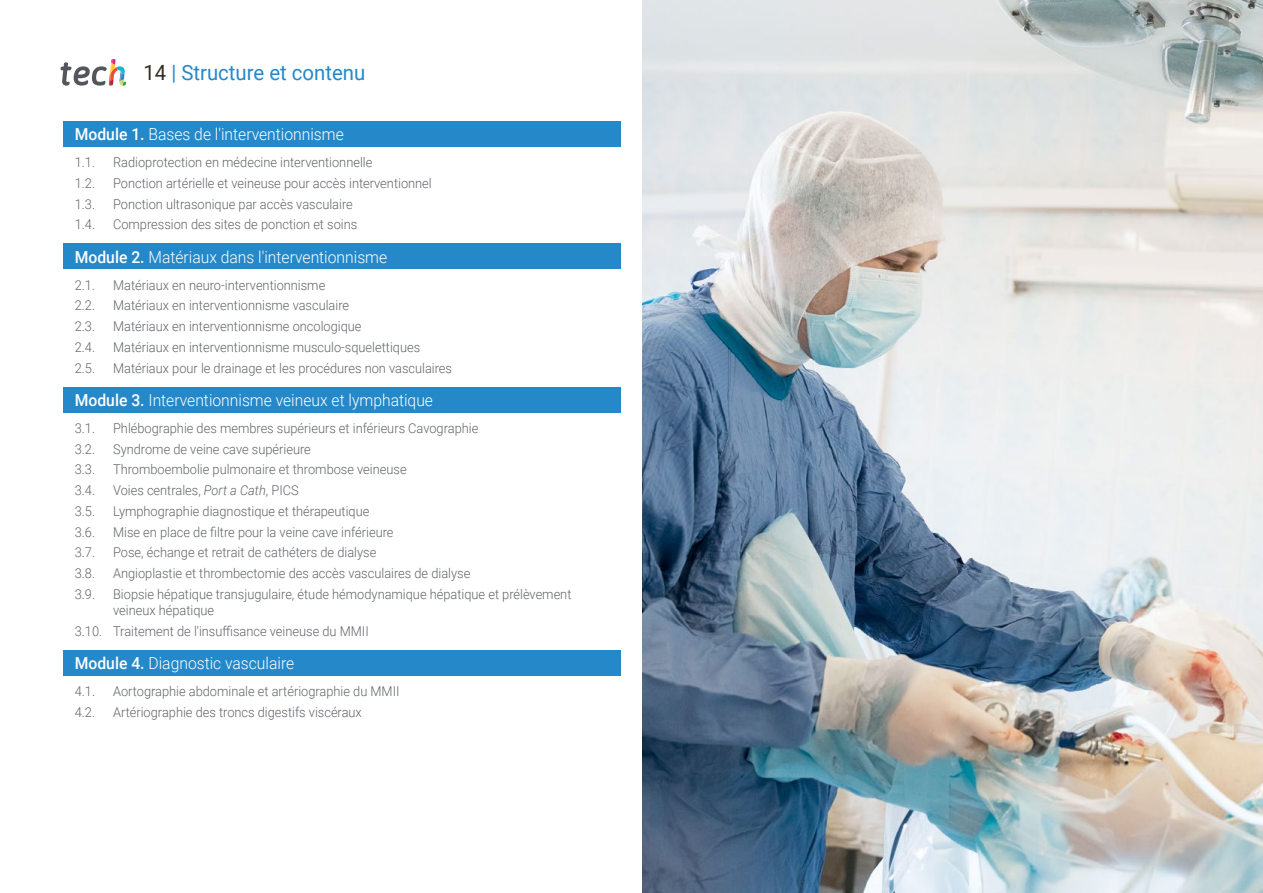
<style>
.page{position:relative;width:1263px;height:893px;background:#fff}
.page>*{position:absolute;margin:0;border:0;box-sizing:border-box;transform-origin:0 0}
.t1{font:21px "Roboto";color:#2488c9}
.t2{font:300 16.5px "Roboto";color:#fff;scale:.95 1}
.t3{font:300 13.5px/16.5px "Roboto";color:#61646a;scale:.95 1}
.s1{color:#312e20}
.s2{font-weight:500}
.s3{font-style:italic}
</style>
<div class="page">
<div style="left:64px;top:121px;width:557px;height:25px;background:#2488c9"></div>
<div style="left:64px;top:244px;width:557px;height:25px;background:#2488c9"></div>
<div style="left:64px;top:387px;width:557px;height:25px;background:#2488c9"></div>
<div style="left:64px;top:651px;width:557px;height:25px;background:#2488c9"></div>
<img style="left:642px;top:0;width:621px;height:893px">
<svg style="left:61px;top:59px;width:65px;height:27px"></svg>
<h1 class="t1" style="left:144px;top:57px;width:223px"><span class="s1">14</span> | Structure et contenu</h1>
<p class="t2" style="left:75px;top:123px;width:285px"><span class="s2">Module 1.</span> Bases de l'interventionnisme</p>
<p class="t3" style="left:75px;top:154px;width:23px">1.1.</p>
<p class="t3" style="left:113px;top:154px;width:274px">Radioprotection en médecine interventionnelle</p>
<p class="t3" style="left:75px;top:174px;width:23px">1.2.</p>
<p class="t3" style="left:113px;top:174px;width:337px">Ponction artérielle et veineuse pour accès interventionnel</p>
<p class="t3" style="left:75px;top:195px;width:23px">1.3.</p>
<p class="t3" style="left:113px;top:195px;width:254px">Ponction ultrasonique par accès vasculaire</p>
<p class="t3" style="left:75px;top:216px;width:23px">1.4.</p>
<p class="t3" style="left:113px;top:216px;width:259px">Compression des sites de ponction et soins</p>
<p class="t2" style="left:75px;top:245px;width:330px"><span class="s2">Module 2.</span> Matériaux dans l'interventionnisme</p>
<p class="t3" style="left:75px;top:276px;width:23px">2.1.</p>
<p class="t3" style="left:113px;top:276px;width:225px">Matériaux en neuro-interventionnisme</p>
<p class="t3" style="left:75px;top:297px;width:23px">2.2.</p>
<p class="t3" style="left:113px;top:297px;width:250px">Matériaux en interventionnisme vasculaire</p>
<p class="t3" style="left:75px;top:318px;width:23px">2.3.</p>
<p class="t3" style="left:113px;top:318px;width:263px">Matériaux en interventionnisme oncologique</p>
<p class="t3" style="left:75px;top:338px;width:23px">2.4.</p>
<p class="t3" style="left:113px;top:338px;width:325px">Matériaux en interventionnisme musculo-squelettiques</p>
<p class="t3" style="left:75px;top:359px;width:23px">2.5.</p>
<p class="t3" style="left:113px;top:359px;width:358px">Matériaux pour le drainage et les procédures non vasculaires</p>
<p class="t2" style="left:75px;top:388px;width:379px"><span class="s2">Module 3.</span> Interventionnisme veineux et lymphatique</p>
<p class="t3" style="left:75px;top:419px;width:23px">3.1.</p>
<p class="t3" style="left:113px;top:419px;width:386px">Phlébographie des membres supérieurs et inférieurs Cavographie</p>
<p class="t3" style="left:75px;top:440px;width:23px">3.2.</p>
<p class="t3" style="left:113px;top:440px;width:210px">Syndrome de veine cave supérieure</p>
<p class="t3" style="left:75px;top:461px;width:23px">3.3.</p>
<p class="t3" style="left:113px;top:461px;width:310px">Thromboembolie pulmonaire et thrombose veineuse</p>
<p class="t3" style="left:75px;top:482px;width:23px">3.4.</p>
<p class="t3" style="left:113px;top:482px;width:197px">Voies centrales, <span class="s3">Port a Cath</span>, PICS</p>
<p class="t3" style="left:75px;top:502px;width:23px">3.5.</p>
<p class="t3" style="left:113px;top:502px;width:271px">Lymphographie diagnostique et thérapeutique</p>
<p class="t3" style="left:75px;top:523px;width:23px">3.6.</p>
<p class="t3" style="left:113px;top:523px;width:297px">Mise en place de filtre pour la veine cave inférieure</p>
<p class="t3" style="left:75px;top:544px;width:23px">3.7.</p>
<p class="t3" style="left:113px;top:544px;width:279px">Pose, échange et retrait de cathéters de dialyse</p>
<p class="t3" style="left:75px;top:565px;width:23px">3.8.</p>
<p class="t3" style="left:113px;top:565px;width:378px">Angioplastie et thrombectomie des accès vasculaires de dialyse</p>
<p class="t3" style="left:75px;top:585px;width:23px">3.9.</p>
<p class="t3" style="left:113px;top:585px;width:484px">Biopsie hépatique transjugulaire, étude hémodynamique hépatique et prélèvement veineux hépatique</p>
<p class="t3" style="left:75px;top:623px;width:311px">3.10. Traitement de l'insuffisance veineuse du MMII</p>
<p class="t2" style="left:75px;top:652px;width:232px"><span class="s2">Module 4.</span> Diagnostic vasculaire</p>
<p class="t3" style="left:75px;top:683px;width:23px">4.1.</p>
<p class="t3" style="left:113px;top:683px;width:303px">Aortographie abdominale et artériographie du MMII</p>
<p class="t3" style="left:75px;top:704px;width:23px">4.2.</p>
<p class="t3" style="left:113px;top:704px;width:263px">Artériographie des troncs digestifs viscéraux</p>
</div>
